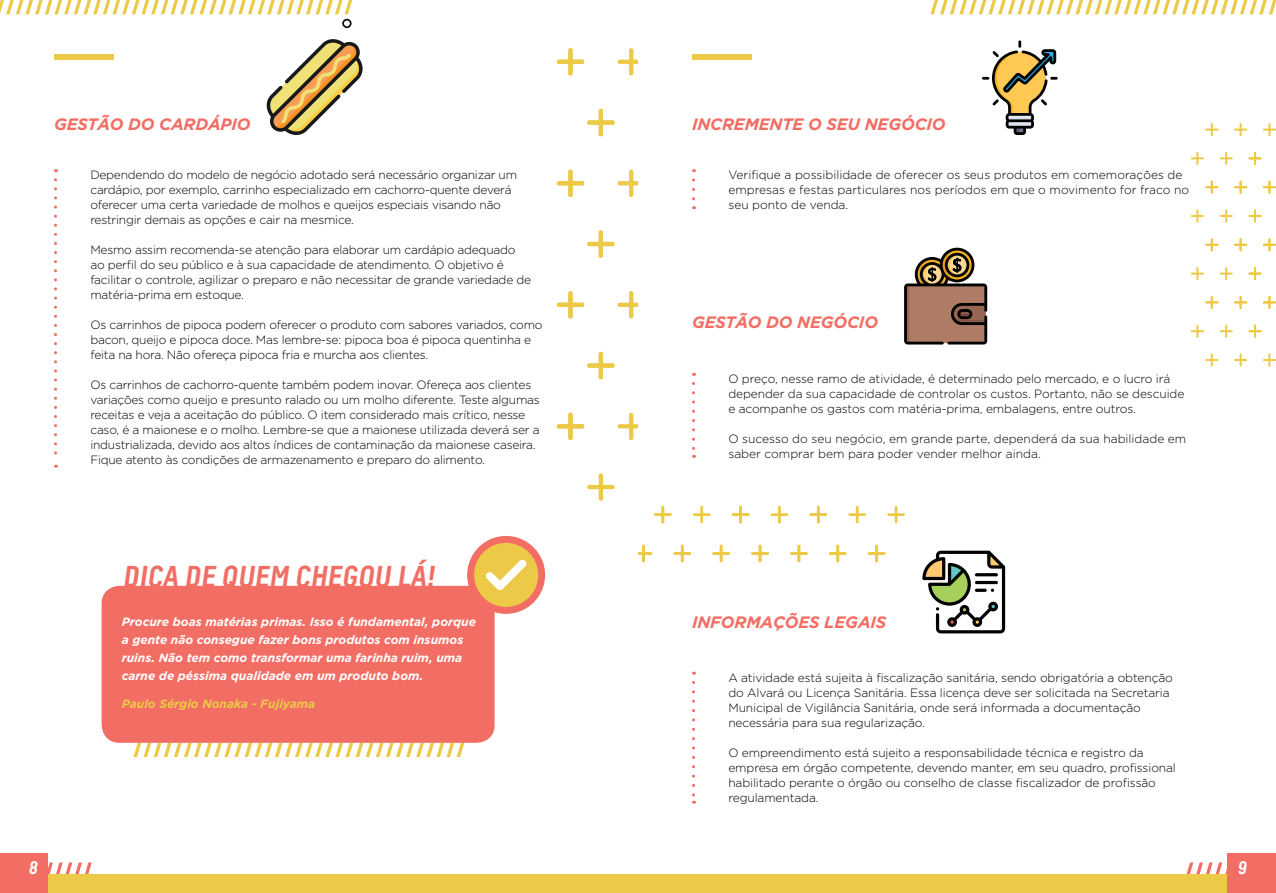
<style>
.page{position:relative;width:1276px;height:893px;background:#fff}
.page>*{position:absolute;margin:0;border:0;box-sizing:border-box;transform-origin:0 0}
.t1{font:italic 700 30px "Decima Pro A";letter-spacing:-.02em;color:#f26d63}
.t2{font:italic 700 18px "Decima Pro A";color:#fff}
.t3{font:italic 700 16.5px "Gotham";letter-spacing:-.01em;color:#f26d63}
.t4{font:300 12px/15px "Gotham";letter-spacing:-.02em;color:#000}
.t5{font:300 12px/15px "Gotham";color:#000}
.t6{font:italic 700 12px/18px "Gotham";color:#fff}
.t7{font:italic 700 12px "Gotham";color:#edc948}
</style>
<div class="page">
<svg style="left:48px;top:862px;width:44px;height:12px"></svg>
<svg style="left:1186px;top:862px;width:41px;height:12px"></svg>
<div style="left:0;top:874px;width:1276px;height:19px;background:#edc948"></div>
<svg style="left:0;top:0;width:353px;height:14px"></svg>
<svg style="left:930px;top:0;width:346px;height:14px"></svg>
<div style="left:0;top:853px;width:48px;height:40px;background:#f26d63"></div>
<div style="left:1227px;top:853px;width:49px;height:40px;background:#f26d63"></div>
<svg style="left:557px;top:48px;width:27px;height:27px"></svg>
<svg style="left:617px;top:48px;width:21px;height:27px"></svg>
<svg style="left:557px;top:170px;width:27px;height:27px"></svg>
<svg style="left:617px;top:170px;width:21px;height:27px"></svg>
<svg style="left:587px;top:109px;width:27px;height:27px"></svg>
<svg style="left:557px;top:291px;width:27px;height:27px"></svg>
<svg style="left:617px;top:291px;width:21px;height:27px"></svg>
<svg style="left:587px;top:230px;width:27px;height:28px"></svg>
<svg style="left:587px;top:473px;width:27px;height:28px"></svg>
<svg style="left:557px;top:413px;width:27px;height:27px"></svg>
<svg style="left:617px;top:413px;width:21px;height:27px"></svg>
<svg style="left:587px;top:352px;width:27px;height:27px"></svg>
<svg style="left:1191px;top:152px;width:13px;height:13px"></svg>
<svg style="left:1219px;top:152px;width:13px;height:13px"></svg>
<svg style="left:1205px;top:123px;width:13px;height:13px"></svg>
<svg style="left:1234px;top:123px;width:13px;height:13px"></svg>
<svg style="left:1191px;top:209px;width:13px;height:13px"></svg>
<svg style="left:1219px;top:209px;width:13px;height:13px"></svg>
<svg style="left:1205px;top:181px;width:13px;height:13px"></svg>
<svg style="left:1234px;top:181px;width:13px;height:13px"></svg>
<svg style="left:1191px;top:267px;width:13px;height:13px"></svg>
<svg style="left:1219px;top:267px;width:13px;height:13px"></svg>
<svg style="left:1205px;top:238px;width:13px;height:13px"></svg>
<svg style="left:1234px;top:238px;width:13px;height:13px"></svg>
<svg style="left:1205px;top:353px;width:13px;height:13px"></svg>
<svg style="left:1234px;top:353px;width:13px;height:13px"></svg>
<svg style="left:1191px;top:325px;width:13px;height:13px"></svg>
<svg style="left:1219px;top:325px;width:13px;height:13px"></svg>
<svg style="left:1205px;top:296px;width:13px;height:13px"></svg>
<svg style="left:1234px;top:296px;width:13px;height:13px"></svg>
<svg style="left:1248px;top:152px;width:13px;height:13px"></svg>
<svg style="left:1263px;top:123px;width:13px;height:13px"></svg>
<svg style="left:1248px;top:209px;width:13px;height:13px"></svg>
<svg style="left:1263px;top:181px;width:13px;height:13px"></svg>
<svg style="left:1248px;top:267px;width:13px;height:13px"></svg>
<svg style="left:1263px;top:238px;width:13px;height:13px"></svg>
<svg style="left:1263px;top:353px;width:13px;height:13px"></svg>
<svg style="left:1248px;top:325px;width:13px;height:13px"></svg>
<svg style="left:1263px;top:296px;width:13px;height:13px"></svg>
<div style="left:692px;top:54px;width:59px;height:5px;background:#edc948"></div>
<div style="left:54px;top:54px;width:59px;height:5px;background:#edc948"></div>
<svg style="left:266px;top:39px;width:97px;height:96px"></svg>
<div style="left:342px;top:19px;width:9px;height:9px;border:2px solid #110c11;border-radius:50%"></div>
<svg style="left:133px;top:743px;width:331px;height:14px"></svg>
<div style="left:102px;top:586px;width:392px;height:157px;background:#f26d63;border-radius:18px"></div>
<svg style="left:467px;top:536px;width:78px;height:78px"></svg>
<svg style="left:982px;top:40px;width:75px;height:95px"></svg>
<svg style="left:922px;top:551px;width:83px;height:82px"></svg>
<hr style="left:975px;top:573px;width:23px;height:3px;background:#000101;border-radius:2px">
<hr style="left:975px;top:581px;width:23px;height:3px;background:#000101;border-radius:2px">
<svg style="left:904px;top:248px;width:83px;height:96px"></svg>
<svg style="left:638px;top:545px;width:14px;height:17px"></svg>
<svg style="left:654px;top:506px;width:17px;height:17px"></svg>
<svg style="left:693px;top:506px;width:17px;height:17px"></svg>
<svg style="left:673px;top:545px;width:18px;height:17px"></svg>
<svg style="left:712px;top:545px;width:18px;height:17px"></svg>
<svg style="left:732px;top:506px;width:17px;height:17px"></svg>
<svg style="left:770px;top:506px;width:18px;height:17px"></svg>
<svg style="left:751px;top:545px;width:18px;height:17px"></svg>
<svg style="left:790px;top:545px;width:17px;height:17px"></svg>
<svg style="left:809px;top:506px;width:18px;height:17px"></svg>
<svg style="left:848px;top:506px;width:18px;height:17px"></svg>
<svg style="left:887px;top:506px;width:18px;height:17px"></svg>
<svg style="left:829px;top:545px;width:17px;height:17px"></svg>
<svg style="left:868px;top:545px;width:17px;height:17px"></svg>
<svg style="left:692px;top:180px;width:3px;height:29px"></svg>
<svg style="left:54px;top:180px;width:3px;height:288px"></svg>
<svg style="left:692px;top:383px;width:3px;height:75px"></svg>
<svg style="left:692px;top:682px;width:3px;height:122px"></svg>
<h3 class="t3" style="left:54px;top:114px;width:119px">GESTÃO DO CARD</h3>
<h3 class="t3" style="left:208px;top:114px;width:34px">ÁPIO</h3>
<p class="t4" style="left:90px;top:167px;width:428px">Dependendo do modelo de negócio adotado será necessário organizar um cardápio, por exemplo, carrinho especializado em cachorro-quente deverá oferecer uma certa variedade de molhos e queijos especiais visando não restringir demais as opções e cair na mesmice.</p>
<p class="t4" style="left:90px;top:242px;width:442px">Mesmo assim recomenda-se atenção para elaborar um cardápio adequado ao perfil do seu público e à sua capacidade de atendimento. O objetivo é facilitar o controle, agilizar o preparo e não necessitar de grande variedade de matéria-prima em estoque.</p>
<p class="t4" style="left:90px;top:317px;width:454px">Os carrinhos de pipoca podem oferecer o produto com sabores variados, como bacon, queijo e pipoca doce. Mas lembre-se: pipoca boa é pipoca quentinha e feita na hora. Não ofereça pipoca fria e murcha aos clientes.</p>
<p class="t4" style="left:90px;top:377px;width:451px">Os carrinhos de cachorro-quente também podem inovar. Ofereça aos clientes variações como queijo e presunto ralado ou um molho diferente. Teste algumas receitas e veja a aceitação do público. O item considerado mais crítico, nesse caso, é a maionese e o molho. Lembre-se que a maionese utilizada deverá ser a industrializada, devido aos altos índices de contaminação da maionese caseira.<br>Fique atento às condições de armazenamento e preparo do alimento.</p>
<h1 class="t1" style="left:122px;top:558px;width:15px">DICA</h1>
<h1 class="t1" style="left:184px;top:558px;width:252px">DE QUEM CHEG OU LÁ!</h1>
<p class="t6" style="left:122px;top:612px;width:356px">Procure boas matérias primas. Isso é fundamental, porque a gente não consegue fazer bons produtos com insumos ruins. Não tem como transformar uma farinha ruim, uma carne de péssima qualidade em um produto bom.</p>
<p class="t7" style="left:122px;top:697px;width:195px">Paulo Sérgio Nonaka - Fujiyama</p>
<h3 class="t3" style="left:692px;top:114px;width:13px">INCREMEN</h3>
<h3 class="t3" style="left:782px;top:114px;width:144px">TE O SEU NEGÓCIO</h3>
<p class="t5" style="left:728px;top:167px;width:462px">Verifique a possibilidade de oferecer os seus produtos em comemorações de empresas e festas particulares nos períodos em que o movimento for fraco no seu ponto de venda.</p>
<h3 class="t3" style="left:692px;top:312px;width:166px">GESTÃO DO NEGÓCIO</h3>
<p class="t4" style="left:728px;top:371px;width:457px">O preço, nesse ramo de atividade, é determinado pelo mercado, e o lucro irá depender da sua capacidade de controlar os custos. Portanto, não se descuide e acompanhe os gastos com matéria-prima, embalagens, entre outros.</p>
<p class="t5" style="left:728px;top:431px;width:459px">O sucesso do seu negócio, em grande parte, dependerá da sua habilidade em saber comprar bem para poder vender melhor ainda.</p>
<h3 class="t3" style="left:692px;top:613px;width:43px">INFORMAÇ</h3>
<h3 class="t3" style="left:785px;top:613px;width:103px">ÕES LE GAIS</h3>
<p class="t4" style="left:728px;top:670px;width:446px">A atividade está sujeita à fiscalização sanitária, sendo obrigatória a obtenção do Alvará ou Licença Sanitária. Essa licença deve ser solicitada na Secretaria Municipal de Vigilância Sanitária, onde será informada a documentação necessária para sua regularização.</p>
<p class="t4" style="left:728px;top:745px;width:449px">O empreendimento está sujeito a responsabilidade técnica e registro da empresa em órgão competente, devendo manter, em seu quadro, profissional habilitado perante o órgão ou conselho de classe fiscalizador de profissão regulamentada.</p>
<h2 class="t2" style="left:29px;top:856px;width:11px">8</h2>
<h2 class="t2" style="left:1237px;top:856px;width:11px">9</h2>
</div>
